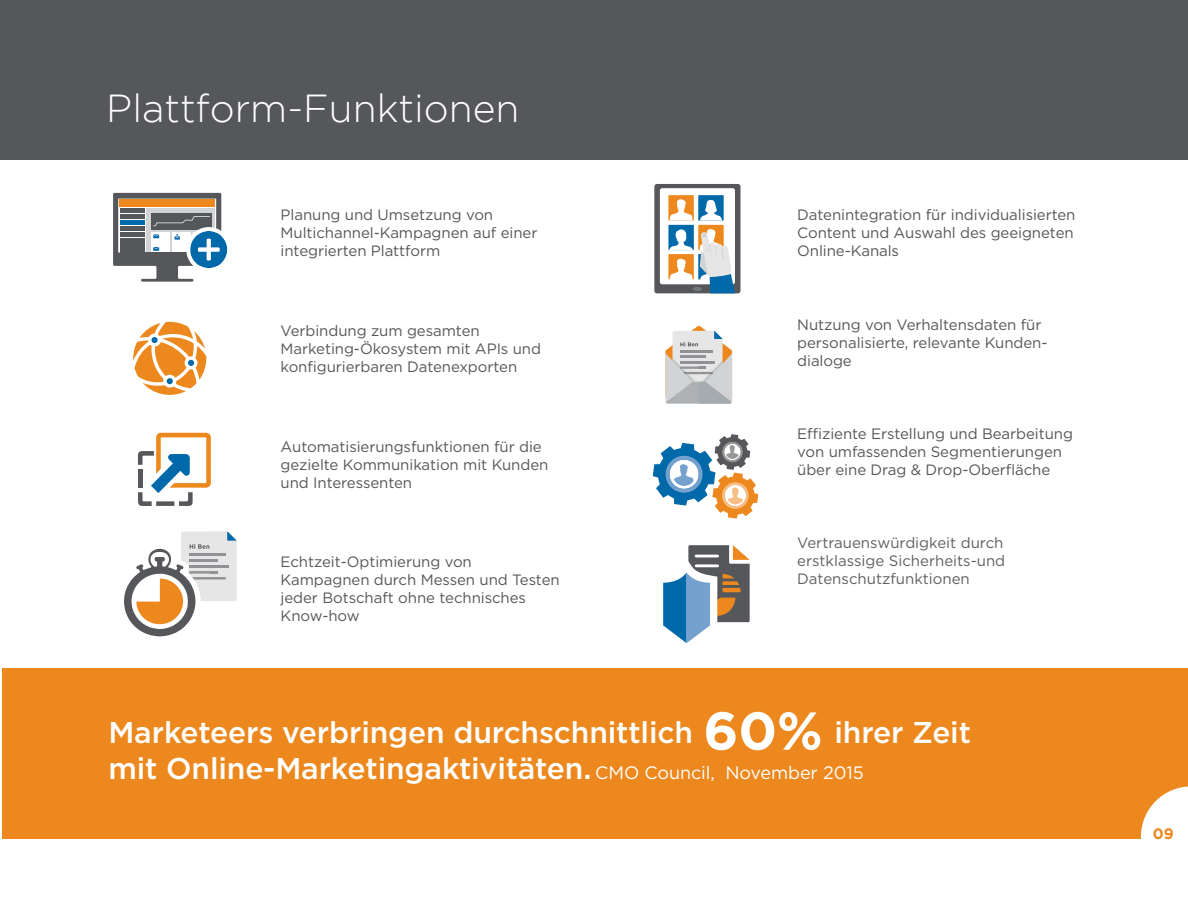
<style>
.page{position:relative;width:1188px;height:918px;background:#fff}
.page>*{position:absolute;margin:0;border:0;box-sizing:border-box;transform-origin:0 0}
.t1{font:700 53.25px "Gotham";color:#fff}
.t2{font:300 39px "Gotham";color:#fff}
.t3{font:500 30px/36px "Gotham";letter-spacing:-.005em;color:#fff}
.t4{font:15px/18px "Gotham";letter-spacing:-.005em;color:#55575a}
.t5{font:15px/18px "Gotham";color:#5f6062;text-align:justify}
.t6{font:700 15px "Gotham";color:#ec881d}
.s1{font-weight:400;font-size:18px}
</style>
<div class="page">
<div style="left:0;top:0;width:1188px;height:159px;background:#55575a"></div>
<div style="left:3px;top:669px;width:1185px;height:170px;background:#ec881d"></div>
<svg style="left:1141px;top:786px;width:47px;height:53px"></svg>
<svg style="left:113px;top:193px;width:115px;height:89px"></svg>
<svg style="left:124px;top:531px;width:112px;height:106px"></svg>
<svg style="left:654px;top:184px;width:87px;height:109px"></svg>
<svg style="left:665px;top:326px;width:67px;height:78px;background:#cfcdca"></svg>
<svg style="left:653px;top:434px;width:105px;height:85px"></svg>
<svg style="left:133px;top:322px;width:73px;height:73px"></svg>
<svg style="left:138px;top:433px;width:73px;height:73px"></svg>
<svg style="left:663px;top:545px;width:87px;height:98px"></svg>
<h2 class="t2" style="left:106px;top:87px;width:415px">Plattform-Funktionen</h2>
<p class="t4" style="left:281px;top:206px;width:258px">Planung und Umsetzung von<br>Multichannel-Kampagnen auf einer integrierten Plattform</p>
<p class="t4" style="left:281px;top:321px;width:262px">Verbindung zum gesamten<br>Marketing-Ökosystem mit APIs und konfigurierbaren Datenexporten</p>
<p class="t4" style="left:281px;top:437px;width:269px">Automatisierungsfunktionen für die gezielte Kommunikation mit Kunden und Interessenten</p>
<p class="t4" style="left:281px;top:553px;width:281px">Echtzeit-Optimierung von<br>Kampagnen durch Messen und Testen jeder Botschaft ohne technisches<br>Know-how</p>
<p class="t4" style="left:797px;top:206px;width:280px">Datenintegration für individualisierten<br>Content und Auswahl des geeigneten<br>Online-Kanals</p>
<p class="t4" style="left:797px;top:315px;width:252px">Nutzung von Verhaltensdaten für personalisierte, relevante Kunden&shy;dialoge</p>
<p class="t4" style="left:797px;top:424px;width:277px">Effiziente Erstellung und Bearbeitung von umfassenden Segmentierungen über eine Drag &amp; Drop-Oberfläche</p>
<p class="t5" style="left:797px;top:534px;width:210px">Vertrauenswürdigkeit durch erstklassige Sicherheits-und Datenschutzfunktionen</p>
<h1 class="t1" style="left:703px;top:696px;width:121px">60%</h1>
<h3 class="t3" style="left:108px;top:714px;width:864px;text-indent:726px">ihrer Zeit mit Online-Marketingaktivitäten. <span class="s1">CMO Council, November 2015</span></h3>
<h3 class="t3" style="left:108px;top:714px;width:586px">Marketeers verbringen durchschnittlich</h3>
<p class="t6" style="left:1153px;top:825px;width:22px">09</p>
</div>
